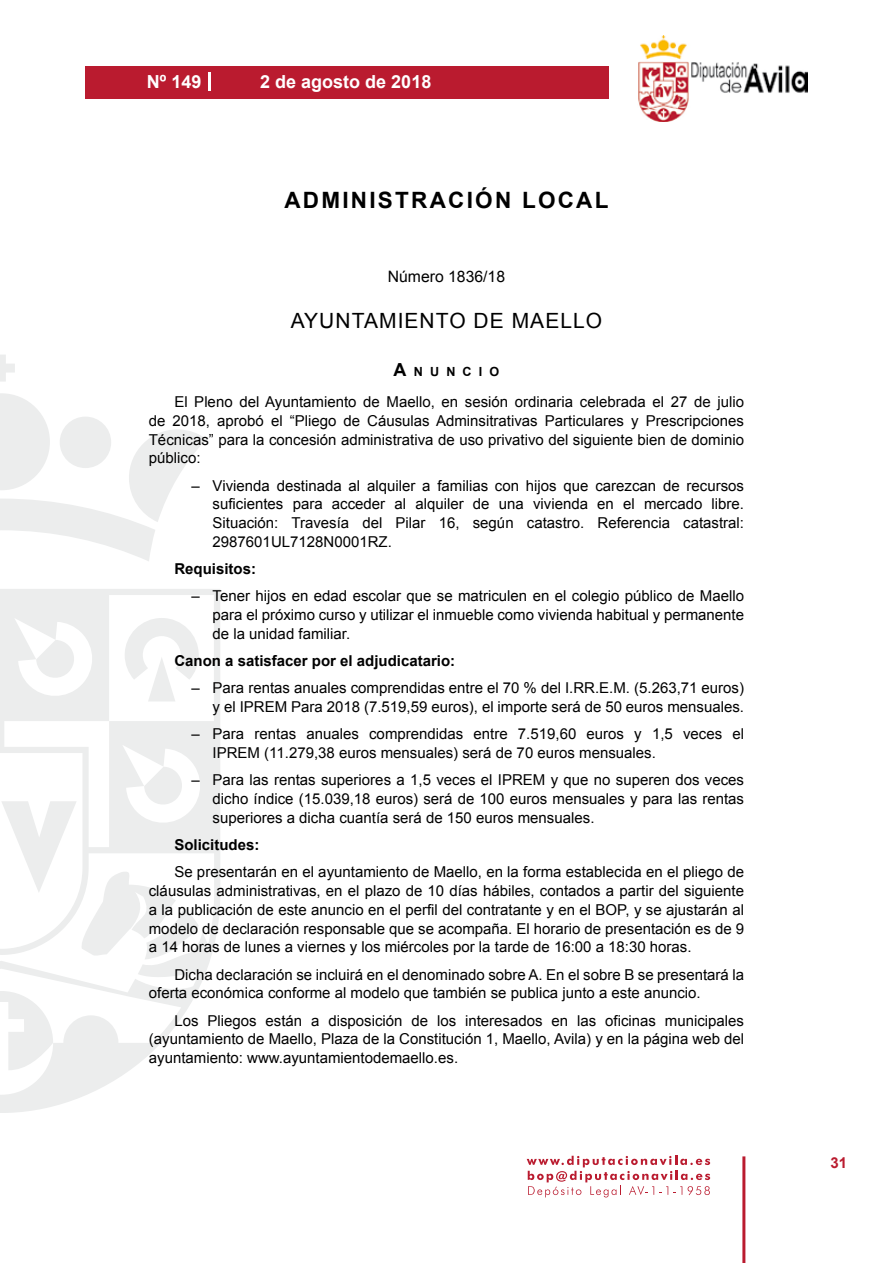
<style>
.page{position:relative;width:893px;height:1263px;background:#fff}
.page>*{position:absolute;margin:0;border:0;box-sizing:border-box;transform-origin:0 0}
.t1{font:700 22.5px "Arial";letter-spacing:.1em;color:#000}
.t2{font:21px "Arial";letter-spacing:.05em;color:#000}
.t3{font:700 18px "Arial";color:#fff}
.t4{font:15.75px "Arial";color:#000}
.t5{font:15px/18.8px "Arial";color:#000;text-align:justify}
.t6{font:700 15px "Arial";color:#000}
.t7{font:700 15px "Arial";color:#ba1b2f}
.t8{font:700 12.6px "Arial";letter-spacing:.57em;color:#000}
.s1{font-size:18px}
</style>
<div class="page">
<svg style="left:527px;top:1156px;width:183px;height:41px"></svg>
<div style="left:85px;top:66px;width:523px;height:33px;background:#ba1b2f"></div>
<img style="left:638px;top:36px;width:170px;height:86px">
<hr style="left:742px;top:1156px;width:3px;height:107px;background:#ba1b2f">
<svg style="left:208px;top:72px;width:2px;height:18px"></svg>
<svg style="left:0;top:355px;width:15px;height:27px"></svg>
<svg style="left:0;top:393px;width:206px;height:168px"></svg>
<svg style="left:0;top:589px;width:220px;height:524px"></svg>
<svg style="left:36px;top:640px;width:40px;height:40px"></svg>
<svg style="left:125px;top:618px;width:74px;height:83px"></svg>
<svg style="left:0;top:991px;width:53px;height:79px"></svg>
<svg style="left:1px;top:767px;width:198px;height:192px"></svg>
<p class="t3" style="left:147px;top:69px;width:56px">Nº 149</p>
<p class="t3" style="left:260px;top:69px;width:173px">2 de agosto de 2018</p>
<h1 class="t1" style="left:284px;top:185px;width:325px">ADMINISTRACIÓN LOCAL</h1>
<p class="t4" style="left:388px;top:266px;width:119px">Número 1836/18</p>
<h2 class="t2" style="left:291px;top:307px;width:313px">AYUNTAMIENTO DE MAELLO</h2>
<p class="t8" style="left:394px;top:363px;width:107px"><span class="s1">A</span>NUNCIO</p>
<p class="t5" style="left:149px;top:392px;width:597px;text-indent:26px">El Pleno del Ayuntamiento de Maello, en sesión ordinaria celebrada el 27 de julio de 2018, aprobó el “Pliego de Cáusulas Adminsitrativas Particulares y Prescripciones Técnicas” para la concesión administrativa de uso privativo del siguiente bien de dominio público:</p>
<p class="t5" style="left:213px;top:476px;width:533px;text-indent:-21px">– Vivienda destinada al alquiler a familias con hijos que carezcan de recursos suficientes para acceder al alquiler de una vivienda en el mercado libre.<br>Situación: Travesía del Pilar 16, según catastro. Referencia catastral:<br>2987601UL7128N0001RZ.</p>
<p class="t6" style="left:174px;top:559px;width:83px">Requisitos:</p>
<p class="t5" style="left:213px;top:587px;width:533px;text-indent:-21px">– Tener hijos en edad escolar que se matriculen en el colegio público de Maello para el próximo curso y utilizar el inmueble como vivienda habitual y permanente de la unidad familiar.</p>
<p class="t6" style="left:174px;top:651px;width:282px">Canon a satisfacer por el adjudicatario:</p>
<p class="t5" style="left:191px;top:679px;width:554px;text-align:right">– Para rentas anuales comprendidas entre el 70 % del I.RR.E.M. (5.263,71 euros) y el IPREM Para 2018 (7.519,59 euros), el importe será de 50 euros mensuales.</p>
<p class="t5" style="left:213px;top:725px;width:533px;text-indent:-21px">– Para rentas anuales comprendidas entre 7.519,60 euros y 1,5 veces el<br>IPREM (11.279,38 euros mensuales) será de 70 euros mensuales.</p>
<p class="t5" style="left:213px;top:771px;width:533px;text-indent:-21px">– Para las rentas superiores a 1,5 veces el IPREM y que no superen dos veces dicho índice (15.039,18 euros) será de 100 euros mensuales y para las rentas superiores a dicha cuantía será de 150 euros mensuales.</p>
<p class="t6" style="left:174px;top:835px;width:87px">Solicitudes:</p>
<p class="t5" style="left:149px;top:863px;width:597px;text-indent:26px">Se presentarán en el ayuntamiento de Maello, en la forma establecida en el pliego de cláusulas administrativas, en el plazo de 10 días hábiles, contados a partir del siguiente a la publicación de este anuncio en el perfil del contratante y en el BOP, y se ajustarán al modelo de declaración responsable que se acompaña. El horario de presentación es de 9 a 14 horas de lunes a viernes y los miércoles por la tarde de 16:00 a 18:30 horas.</p>
<p class="t5" style="left:149px;top:965px;width:597px;text-indent:26px">Dicha declaración se incluirá en el denominado sobre A. En el sobre B se presentará la oferta económica conforme al modelo que también se publica junto a este anuncio.</p>
<p class="t5" style="left:149px;top:1011px;width:597px;text-indent:26px">Los Pliegos están a disposición de los interesados en las oficinas municipales (ayuntamiento de Maello, Plaza de la Constitución 1, Maello, Avila) y en la página web del ayuntamiento: www.ayuntamientodemaello.es.</p>
<p class="t7" style="left:831px;top:1153px;width:18px">31</p>
</div>
